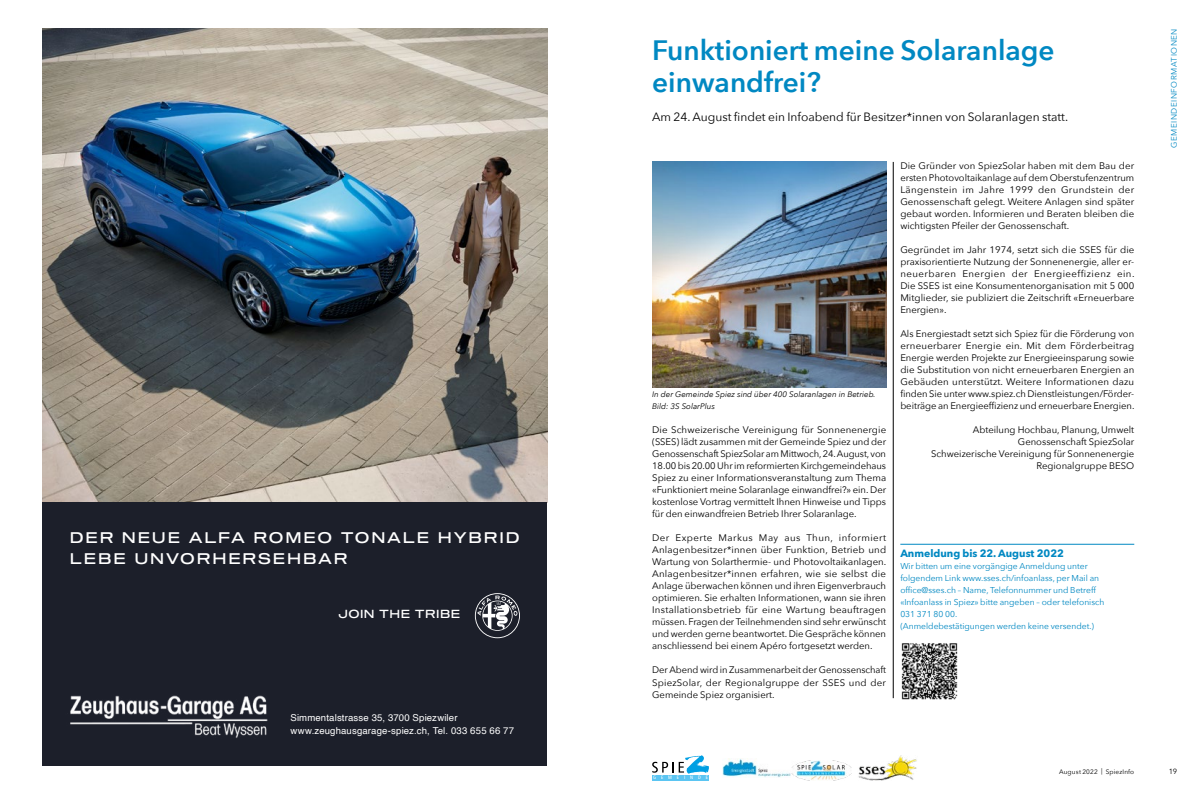
<style>
.page{position:relative;width:1191px;height:794px;background:#fff}
.page>*{position:absolute;margin:0;border:0;box-sizing:border-box;transform-origin:0 0}
.t1{font:600 28px/32px "Avenir Next";color:#0088c2}
.t2{font:15.1px/20.3px "Sequel 100 Black 45";letter-spacing:.12em;color:#fff}
.t3{font:12px "Avenir Next";color:#000}
.t4{font:11.5px "Sequel 100 Black 45";letter-spacing:.04em;color:#fff}
.t5{font:700 10.5px "Avenir Next";color:#0088c2}
.t6{font:9.6px/13.4px "Helvetica";letter-spacing:.015em;color:#fff}
.t7{font:9.5px/12px "Avenir Next";color:#000;text-align:justify}
.t8{font:8.5px/12px "Avenir Next";color:#0088c2}
.t9{font:italic 8px/12px "Avenir Next";color:#000}
.t10{font:8px "Avenir Next";letter-spacing:.07em;color:#0088c2}
.t11{font:7.5px "Avenir Next";color:#000}
.t12{font:6.5px "Avenir Next";letter-spacing:.02em;color:#000}
.t13{font:condensed 4.9px "Frutiger";letter-spacing:1em;color:#fff}
</style>
<div class="page">
<div style="left:652px;top:775px;width:57px;height:5px;background:#5bc5f2"></div>
<svg style="left:652px;top:755px;width:57px;height:19px"></svg>
<img style="left:722px;top:758px;width:68px;height:19px">
<img style="left:791px;top:760px;width:61px;height:21px">
<img style="left:858px;top:755px;width:59px;height:25px">
<img style="left:43px;top:28px;width:504px;height:474px">
<div style="left:43px;top:502px;width:504px;height:263px;background:#1c1f2a"></div>
<svg style="left:475px;top:593px;width:45px;height:45px"></svg>
<img style="left:70px;top:695px;width:198px;height:43px">
<hr style="left:893px;top:162px;width:1px;height:536px;background:#000">
<img style="left:652px;top:161px;width:234px;height:226px">
<img style="left:901px;top:643px;width:57px;height:57px">
<hr style="left:900px;top:544px;width:234px;height:1px;background:#0088c2">
<h2 class="t2" style="left:70px;top:528px;width:451px">DER NEUE ALFA ROMEO TONALE HYBRID<br>LEBE UNVORHERSEHBAR</h2>
<p class="t4" style="left:338px;top:605px;width:123px">JOIN THE TRIBE</p>
<p class="t6" style="left:290px;top:711px;width:225px">Simmentalstrasse 35, 3700 Spiezwiler www.zeughausgarage-spiez.ch, Tel. 033 655 66 77</p>
<h1 class="t1" style="left:652px;top:34px;width:404px">Funktioniert meine Solaranlage einwandfrei?</h1>
<p class="t3" style="left:652px;top:106px;width:417px">Am 24. August findet ein Infoabend für Besitzer*innen von Solaranlagen statt.</p>
<p class="t9" style="left:652px;top:388px;width:225px">In der Gemeinde Spiez sind über 400 Solaranlagen in Betrieb.<br>Bild: 3S SolarPlus</p>
<p class="t7" style="left:652px;top:423px;width:235px">Die Schweizerische Vereinigung für Sonnenenergie (SSES) lädt zusammen mit der Gemeinde Spiez und der Genossenschaft SpiezSolar am Mittwoch, 24. August, von 18.00 bis 20.00 Uhr im reformierten Kirchgemeindehaus Spiez zu einer Informationsveranstaltung zum Thema «Funktioniert meine Solaranlage einwandfrei?» ein. Der kostenlose Vortrag vermittelt Ihnen Hinweise und Tipps für den einwandfreien Betrieb Ihrer Solaranlage.</p>
<p class="t7" style="left:652px;top:531px;width:236px">Der Experte Markus May aus Thun, informiert Anlagenbesitzer*innen über Funktion, Betrieb und Wartung von Solarthermie- und Photovoltaikanlagen.<br>Anlagenbesitzer*innen erfahren, wie sie selbst die Anlage überwachen können und ihren Eigenverbrauch optimieren. Sie erhalten Informationen, wann sie ihren Installationsbetrieb für eine Wartung beauftragen müssen. Fragen der Teilnehmenden sind sehr erwünscht und werden gerne beantwortet. Die Gespräche können anschliessend bei einem Apéro fortgesetzt werden.</p>
<p class="t7" style="left:652px;top:664px;width:235px">Der Abend wird in Zusammenarbeit der Genossenschaft SpiezSolar, der Regionalgruppe der SSES und der Gemeinde Spiez organisiert.</p>
<p class="t7" style="left:900px;top:159px;width:235px">Die Gründer von SpiezSolar haben mit dem Bau der ersten Photovoltaikanlage auf dem Oberstufenzentrum Längenstein im Jahre 1999 den Grundstein der Genossenschaft gelegt. Weitere Anlagen sind später gebaut worden. Informieren und Beraten bleiben die wichtigsten Pfeiler der Genossenschaft.</p>
<p class="t7" style="left:900px;top:243px;width:236px">Gegründet im Jahr 1974, setzt sich die SSES für die praxisorientierte Nutzung der Sonnenenergie, aller er&shy;neuerbaren Energien der Energieeffizienz ein.<br>Die SSES ist eine Konsumentenorganisation mit 5 000<br>Mitglieder, sie publiziert die Zeitschrift «Erneuerbare Energien».</p>
<p class="t7" style="left:900px;top:327px;width:236px">Als Energiestadt setzt sich Spiez für die Förderung von erneuerbarer Energie ein. Mit dem Förderbeitrag Energie werden Projekte zur Energieeinsparung sowie die Substitution von nicht erneuerbaren Energien an Gebäuden unterstützt. Weitere Informationen dazu finden Sie unter www.spiez.ch Dienstleistungen/Förder&shy;beiträge an Energieeffizienz und erneuerbare Energien.</p>
<p class="t7" style="left:931px;top:423px;width:205px;text-align:right">Abteilung Hochbau, Planung, Umwelt Genossenschaft SpiezSolar<br>Schweizerische Vereinigung für Sonnenenergie Regionalgruppe BESO</p>
<p class="t5" style="left:900px;top:544px;width:165px">Anmeldung bis 22. August 2022</p>
<p class="t8" style="left:900px;top:560px;width:205px">Wir bitten um eine vorgängige Anmeldung unter folgendem Link www.sses.ch/infoanlass, per Mail an office@sses.ch – Name, Telefonnummer und Betreff «Infoanlass in Spiez» bitte angeben – oder telefonisch 031 371 80 00.<br>(Anmeldebestätigungen werden keine versendet.)</p>
<p class="t10" style="left:1167px;top:148px;width:121px;rotate:-90deg">GEMEINDEINFORMATIONEN</p>
<p class="t13" style="left:653px;top:775px;width:56px">GEMEINDE</p>
<p class="t12" style="left:1059px;top:766px;width:77px">August 2022 | SpiezInfo</p>
<p class="t11" style="left:1168px;top:764px;width:10px">19</p>
</div>
